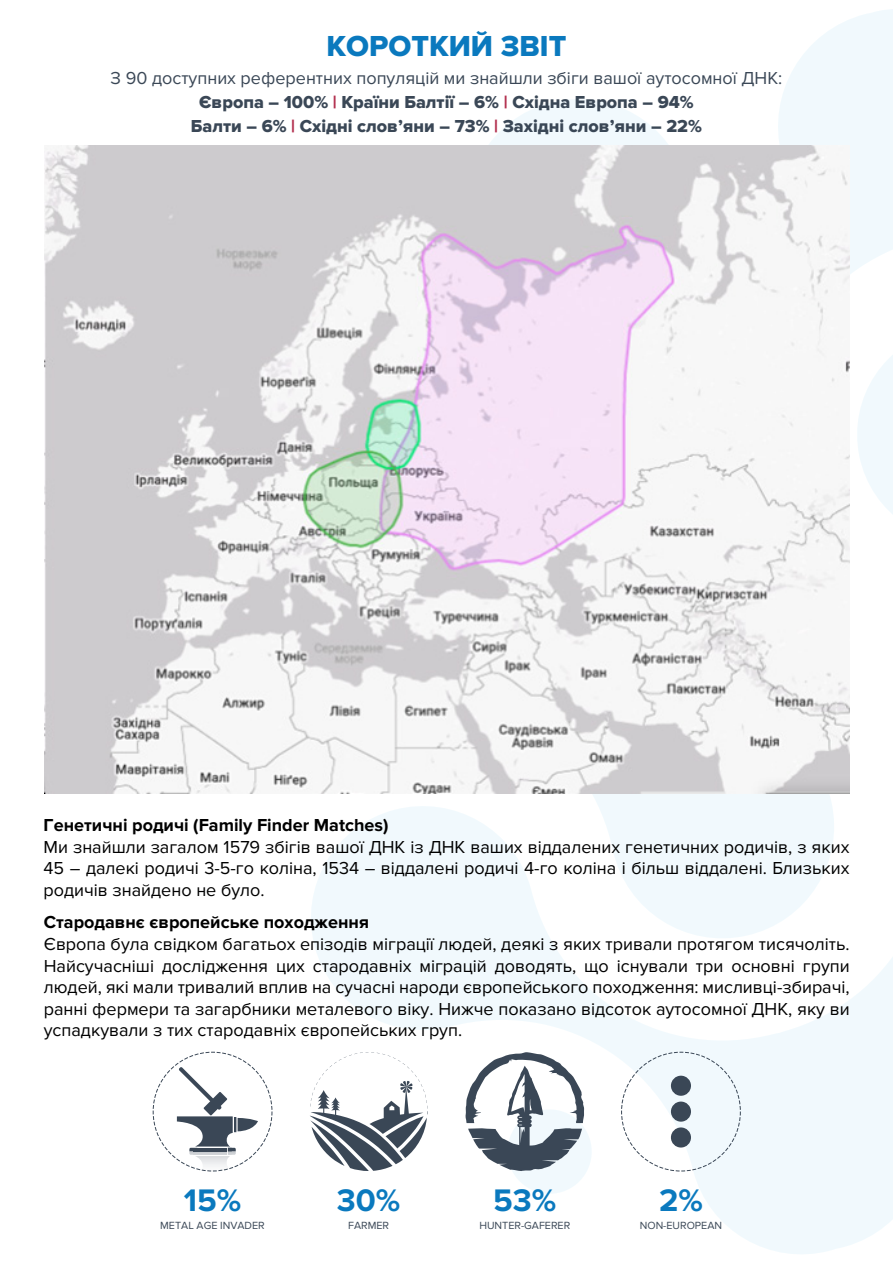
<style>
.page{position:relative;width:893px;height:1263px;background:#fff}
.page>*{position:absolute;margin:0;border:0;box-sizing:border-box;transform-origin:0 0}
.t1{font:700 32.25px "Proxima Nova";color:#0a79be}
.t2{font:30px "Proxima Nova Extrabld";color:#0a79be}
.t3{font:18px/21.6px "Proxima Nova";color:#000;text-align:justify}
.t4{font:18px/24px "Proxima Nova Extrabld";color:#3a4756;text-align:center}
.t5{font:700 18px "Proxima Nova";color:#000}
.t6{font:18px "Proxima Nova";color:#3a4756}
.t7{font:10.8px "Proxima Nova";color:#3a4756}
.s1{color:#b22f4e}
</style>
<div class="page">
<svg style="left:311px;top:689px;width:582px;height:565px;fill:#f1f9fd"></svg>
<svg style="left:539px;top:9px;width:354px;height:555px"></svg>
<img style="left:44px;top:145px;width:805px;height:649px">
<svg style="left:465px;top:1052px;width:133px;height:148px"></svg>
<svg style="left:310px;top:1052px;width:118px;height:119px"></svg>
<svg style="left:153px;top:1052px;width:119px;height:119px"></svg>
<div style="left:671px;top:1076px;width:20px;height:20px;background:#3a4756;border-radius:50%"></div>
<div style="left:671px;top:1101px;width:20px;height:21px;background:#3a4756;border-radius:50%"></div>
<div style="left:671px;top:1127px;width:20px;height:20px;background:#3a4756;border-radius:50%"></div>
<h2 class="t2" style="left:327px;top:29px;width:241px">КОРОТКИЙ ЗВІТ</h2>
<p class="t6" style="left:111px;top:68px;width:673px">З 90 доступних референтних популяцій ми знайшли збіги вашої аутосомної ДНК:</p>
<p class="t4" style="left:191px;top:91px;width:513px">Європа – 100% <span class="s1">|</span> Країни Балтії – 6% <span class="s1">|</span> Східна Европа – 94%<br>Балти – 6% <span class="s1">|</span> Cхідні слов’яни – 73% <span class="s1">|</span> Західні слов’яни – 22%</p>
<p class="t5" style="left:44px;top:814px;width:346px">Генетичні родичі (Family Finder Matches)</p>
<p class="t3" style="left:44px;top:836px;width:807px">Ми знайшли загалом 1579 збігів вашої ДНК із ДНК ваших віддалених генетичних родичів, з яких 45 – далекі родичі 3-5-го коліна, 1534 – віддалені родичі 4-го коліна і більш віддалені. Близьких родичів знайдено не було.</p>
<p class="t5" style="left:44px;top:912px;width:327px">Стародавнє європейське походження</p>
<p class="t3" style="left:44px;top:933px;width:807px">Європа була свідком багатьох епізодів міграції людей, деякі з яких тривали протягом тисячоліть.<br>Найсучасніші дослідження цих стародавніх міграцій доводять, що існували три основні групи людей, які мали тривалий вплив на сучасні народи європейського походження: мисливці-збирачі, ранні фермери та загарбники металевого віку. Нижче показано відсоток аутосомної ДНК, яку ви успадкували з тих стародавніх європейських груп.</p>
<h1 class="t1" style="left:184px;top:1182px;width:59px">15%</h1>
<p class="t7" style="left:160px;top:1219px;width:106px">METAL AGE INVADER</p>
<h1 class="t1" style="left:337px;top:1182px;width:65px">30%</h1>
<p class="t7" style="left:348px;top:1219px;width:42px">FARMER</p>
<h1 class="t1" style="left:493px;top:1182px;width:65px">53%</h1>
<p class="t7" style="left:479px;top:1219px;width:92px">HUNTER-GAFERER</p>
<h1 class="t1" style="left:659px;top:1182px;width:45px">2%</h1>
<p class="t7" style="left:640px;top:1219px;width:84px">NON-EUROPEAN</p>
</div>
